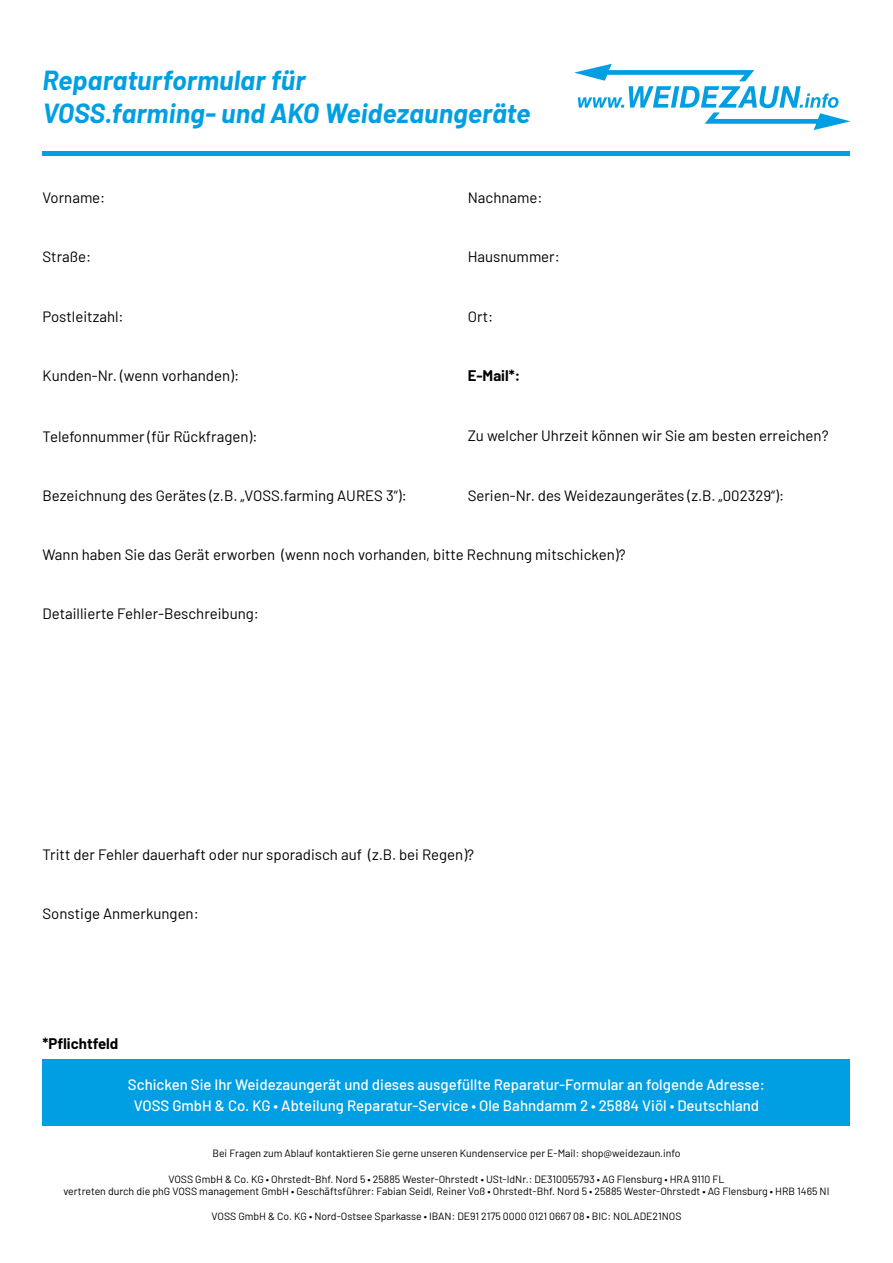
<style>
.page{position:relative;width:893px;height:1263px;background:#fff}
.page>*{position:absolute;margin:0;border:0;box-sizing:border-box;transform-origin:0 0}
.t1{font:italic 700 27px/32.4px "Barlow";letter-spacing:.005em;color:#009fe3}
.t2{font:15px "Barlow";color:#000}
.t3{font:500 15px/21px "Barlow";color:#fff;text-align:center}
.t4{font:700 15px "Barlow";color:#000}
.t5{font:10.5px/12.6px "Barlow";color:#000;text-align:center}
</style>
<div class="page">
<svg style="left:574px;top:64px;width:276px;height:66px"></svg>
<div style="left:43px;top:151px;width:807px;height:5px;background:#009fe3"></div>
<div style="left:43px;top:1059px;width:807px;height:67px;background:#009fe3"></div>
<h1 class="t1" style="left:43px;top:62px;width:489px">Reparaturformular für<br>VOSS.farming- und AKO Weidezaungeräte</h1>
<p class="t2" style="left:43px;top:186px;width:64px">Vorname:</p>
<p class="t2" style="left:468px;top:186px;width:76px">Nachname:</p>
<p class="t2" style="left:43px;top:246px;width:50px">Straße:</p>
<p class="t2" style="left:468px;top:246px;width:94px">Hausnummer:</p>
<p class="t2" style="left:43px;top:306px;width:83px">Postleitzahl:</p>
<p class="t2" style="left:468px;top:306px;width:27px">Ort:</p>
<p class="t2" style="left:43px;top:365px;width:198px">Kunden-Nr. (wenn vorhanden):</p>
<p class="t4" style="left:468px;top:365px;width:54px">E-Mail*:</p>
<p class="t2" style="left:43px;top:425px;width:216px">Telefonnummer (für Rückfragen):</p>
<p class="t2" style="left:468px;top:425px;width:362px">Zu welcher Uhrzeit können wir Sie am besten erreichen?</p>
<p class="t2" style="left:43px;top:484px;width:366px">Bezeichnung des Gerätes (z.B. „VOSS.farming AURES 3“):</p>
<p class="t2" style="left:468px;top:484px;width:318px">Serien-Nr. des Weidezaungerätes (z.B. „002329“):</p>
<p class="t2" style="left:43px;top:544px;width:585px">Wann haben Sie das Gerät erworben (wenn noch vorhanden, bitte Rechnung mitschicken)?</p>
<p class="t2" style="left:43px;top:603px;width:218px">Detaillierte Fehler-Beschreibung:</p>
<p class="t2" style="left:43px;top:844px;width:433px">Tritt der Fehler dauerhaft oder nur sporadisch auf (z.B. bei Regen)?</p>
<p class="t2" style="left:43px;top:903px;width:158px">Sonstige Anmerkungen:</p>
<p class="t4" style="left:43px;top:1032px;width:77px">*Pflichtfeld</p>
<p class="t3" style="left:128px;top:1072px;width:638px">Schicken Sie Ihr Weidezaungerät und dieses ausgefüllte Reparatur-Formular an folgende Adresse:<br>VOSS GmbH &amp; Co. KG • Abteilung Reparatur-Service • Ole Bahndamm 2 • 25884 Viöl • Deutschland</p>
<p class="t5" style="left:212px;top:1146px;width:470px">Bei Fragen zum Ablauf kontaktieren Sie gerne unseren Kundenservice per E-Mail: shop@weidezaun.info</p>
<p class="t5" style="left:64px;top:1172px;width:767px">VOSS GmbH &amp; Co. KG • Ohrstedt-Bhf. Nord 5 • 25885 Wester-Ohrstedt • USt-IdNr.: DE310055793 • AG Flensburg • HRA 9110 FL<br>vertreten durch die phG VOSS management GmbH • Geschäftsführer: Fabian Seidl, Reiner Voß • Ohrstedt-Bhf. Nord 5 • 25885 Wester-Ohrstedt • AG Flensburg • HRB 1465 NI</p>
<p class="t5" style="left:211px;top:1209px;width:471px">VOSS GmbH &amp; Co. KG • Nord-Ostsee Sparkasse • IBAN: DE91 2175 0000 0121 0667 08 • BIC: NOLADE21NOS</p>
</div>
